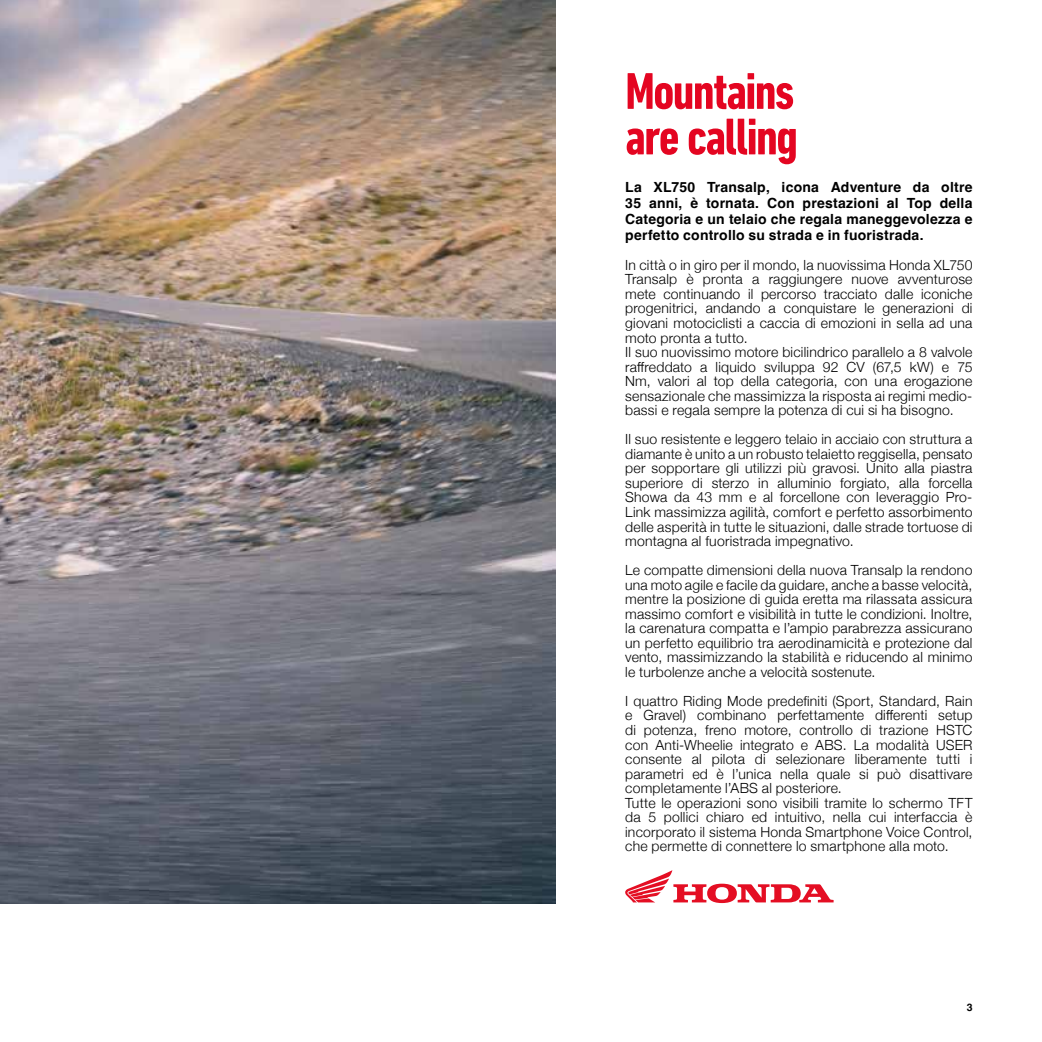
<style>
.page{position:relative;width:1042px;height:1042px;background:#fff}
.page>*{position:absolute;margin:0;border:0;box-sizing:border-box;transform-origin:0 0}
.t1{font:700 condensed 52.5px/45.5px "DIN Next LT Pro";letter-spacing:-.035em;color:#e40521}
.t2{font:300 14px/14.5px "Helvetica Neue";letter-spacing:.015em;color:#000}
.t3{font:700 14px/15.8px "Helvetica";letter-spacing:.015em;color:#000;text-align:justify}
.t4{font:700 10.5px "Helvetica";color:#000}
</style>
<div class="page">
<img style="left:0;top:0;width:556px;height:903px">
<svg style="left:625px;top:870px;width:208px;height:33px"></svg>
<h1 class="t1" style="left:625px;top:68px;width:174px">Mountains are calling</h1>
<p class="t3" style="left:625px;top:181px;width:349px">La XL750 Transalp, icona Adventure da oltre 35 anni, è tornata. Con prestazioni al Top della Categoria e un telaio che regala maneggevolezza e perfetto controllo su strada e in fuoristrada.</p>
<p class="t2" style="left:625px;top:257px;width:349px">In città o in giro per il mondo, la nuovissima Honda XL750<br>Transalp è pronta a raggiungere nuove avventurose mete continuando il percorso tracciato dalle iconiche progenitrici, andando a conquistare le generazioni di giovani motociclisti a caccia di emozioni in sella ad una moto pronta a tutto.<br>Il suo nuovissimo motore bicilindrico parallelo a 8 valvole raffreddato a liquido sviluppa 92 CV (67,5 kW) e 75<br>Nm, valori al top della categoria, con una erogazione sensazionale che massimizza la risposta ai regimi medio&shy;bassi e regala sempre la potenza di cui si ha bisogno.</p>
<p class="t2" style="left:625px;top:431px;width:349px;text-align:justify">Il suo resistente e leggero telaio in acciaio con struttura a diamante è unito a un robusto telaietto reggisella, pensato per sopportare gli utilizzi più gravosi. Unito alla piastra superiore di sterzo in alluminio forgiato, alla forcella Showa da 43 mm e al forcellone con leveraggio Pro-Link massimizza agilità, comfort e perfetto assorbimento delle asperità in tutte le situazioni, dalle strade tortuose di montagna al fuoristrada impegnativo.</p>
<p class="t2" style="left:625px;top:562px;width:349px;text-align:justify">Le compatte dimensioni della nuova Transalp la rendono una moto agile e facile da guidare, anche a basse velocità, mentre la posizione di guida eretta ma rilassata assicura massimo comfort e visibilità in tutte le condizioni. Inoltre, la carenatura compatta e l’ampio parabrezza assicurano un perfetto equilibrio tra aerodinamicità e protezione dal vento, massimizzando la stabilità e riducendo al minimo le turbolenze anche a velocità sostenute.</p>
<p class="t2" style="left:625px;top:692px;width:349px">I quattro Riding Mode predefiniti (Sport, Standard, Rain e Gravel) combinano perfettamente differenti setup di potenza, freno motore, controllo di trazione HSTC con Anti-Wheelie integrato e ABS. La modalità USER consente al pilota di selezionare liberamente tutti i parametri ed è l’unica nella quale si può disattivare completamente l’ABS al posteriore.<br>Tutte le operazioni sono visibili tramite lo schermo TFT da 5 pollici chiaro ed intuitivo, nella cui interfaccia è incorporato il sistema Honda Smartphone Voice Control, che permette di connettere lo smartphone alla moto.</p>
<p class="t4" style="left:966px;top:1000px;width:7px">3</p>
</div>
